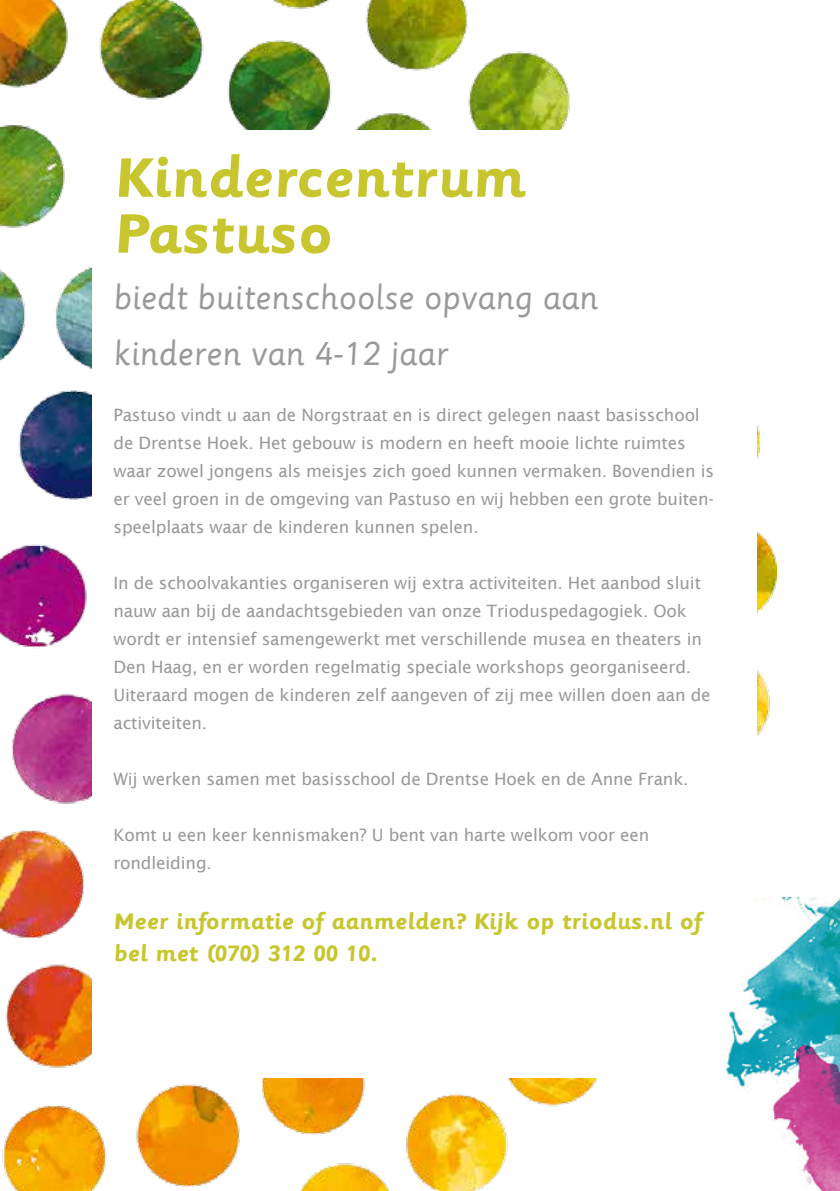
<style>
.page{position:relative;width:840px;height:1191px;background:#fff}
.page>*{position:absolute;margin:0;border:0;box-sizing:border-box;transform-origin:0 0}
.t1{font:700 60px/56px "Sassoon Primary Com";color:#c7c62f}
.t2{font:32px/56px "Sassoon Primary";color:#999}
.t3{font:700 24px/32px "Sassoon Primary Com";color:#c7c62f}
.t4{font:17px/28px "Lucida Sans";letter-spacing:-.01em;color:#999}
</style>
<div class="page">
<img style="left:0;top:0;width:775px;height:1191px">
<div style="left:92px;top:130px;width:663px;height:947px;background:#fff"></div>
<img style="left:695px;top:897px;width:144px;height:294px">
<h1 class="t1" style="left:113px;top:150px;width:413px">Kindercentrum<br>Pastuso</h1>
<h2 class="t2" style="left:113px;top:270px;width:486px">biedt buitenschoolse opvang aan kinderen van 4-12 jaar</h2>
<p class="t4" style="left:113px;top:401px;width:602px">Pastuso vindt u aan de Norgstraat en is direct gelegen naast basisschool de Drentse Hoek. Het gebouw is modern en heeft mooie lichte ruimtes waar zowel jongens als meisjes zich goed kunnen vermaken. Bovendien is er veel groen in de omgeving van Pastuso en wij hebben een grote buiten&shy;speelplaats waar de kinderen kunnen spelen.</p>
<p class="t4" style="left:113px;top:569px;width:598px">In de schoolvakanties organiseren wij extra activiteiten. Het aanbod sluit nauw aan bij de aandachtsgebieden van onze Trioduspedagogiek. Ook wordt er intensief samengewerkt met verschillende musea en theaters in Den Haag, en er worden regelmatig speciale workshops georganiseerd.<br>Uiteraard mogen de kinderen zelf aangeven of zij mee willen doen aan de activiteiten.</p>
<p class="t4" style="left:113px;top:765px;width:576px">Wij werken samen met basisschool de Drentse Hoek en de Anne Frank.</p>
<p class="t4" style="left:113px;top:821px;width:537px">Komt u een keer kennismaken? U bent van harte welkom voor een rondleiding.</p>
<h3 class="t3" style="left:113px;top:905px;width:589px">Meer informatie of aanmelden? Kijk op triodus.nl of bel met (070) 312 00 10.</h3>
</div>
